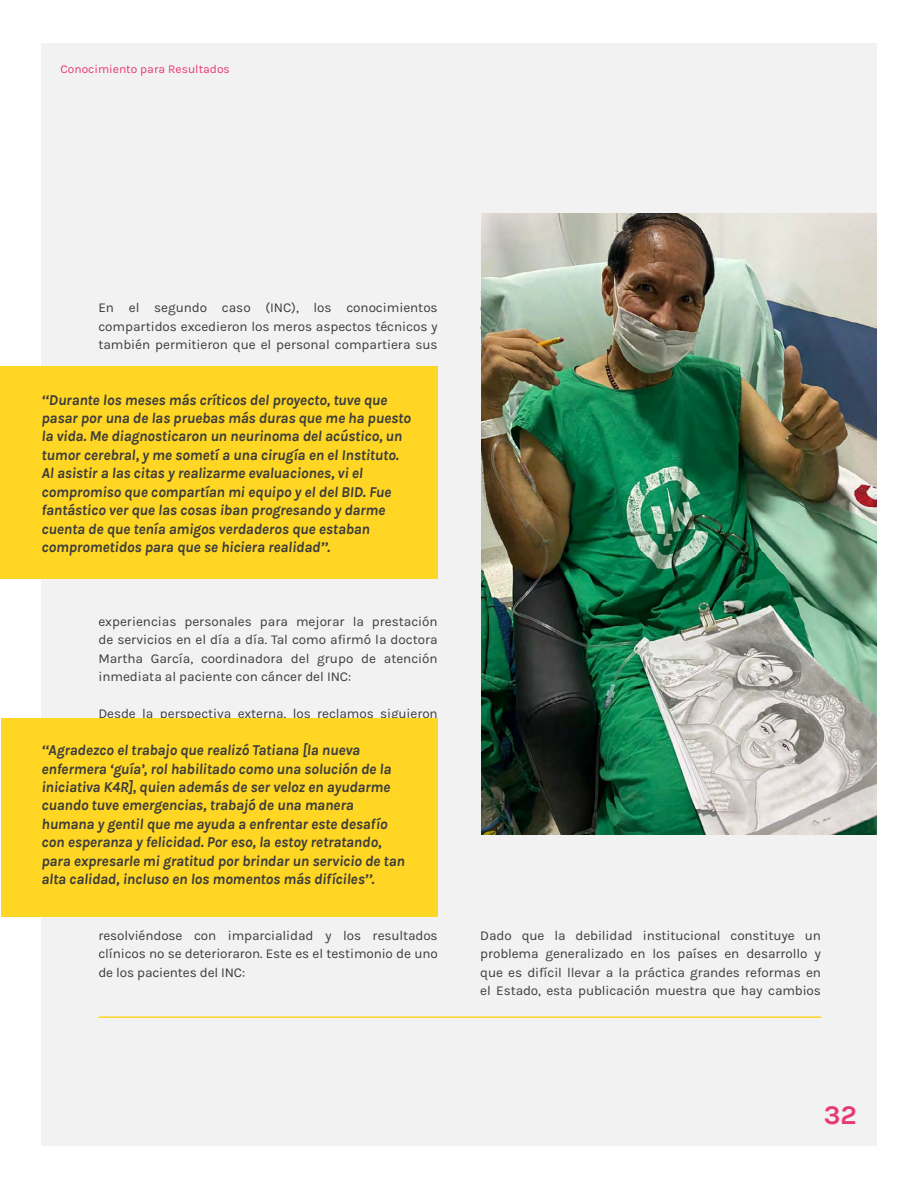
<style>
.page{position:relative;width:918px;height:1188px;background:#fff}
.page>*{position:absolute;margin:0;border:0;box-sizing:border-box;transform-origin:0 0}
.t1{font:700 27px "Karla";color:#e73a73}
.párrafo_general{font:italic 700 15px/18.5px "Karla";letter-spacing:-.015em;color:#3c3c3b}
.párrafo_general-2{font:13.5px/18.5px "Karla";letter-spacing:-.01em;color:#3c3c3b;text-align:justify}
.t2{font:12px "Karla";color:#e73a73}
</style>
<div class="page">
<div style="left:42px;top:43px;width:835px;height:1103px;background:#f2f2f2"></div>
<div style="left:1px;top:718px;width:437px;height:198px;background:#ffd624"></div>
<img style="left:481px;top:213px;width:395px;height:621px">
<hr style="left:98px;top:1016px;width:723px;height:2px;background:#ffd624">
<div style="left:0;top:367px;width:438px;height:212px;background:#ffd624"></div>
<p class="t2" style="left:61px;top:63px;width:171px">Conocimiento para Resultados</p>
<p class="párrafo_general-2" style="left:98px;top:299px;width:341px">En el segundo caso (INC), los conocimientos compartidos excedieron los meros aspectos técnicos y también permitieron que el personal compartiera sus</p>
<p class="párrafo_general" style="left:42px;top:390px;width:371px">‘‘Durante los meses más críticos del proyecto, tuve que pasar por una de las pruebas más duras que me ha puesto la vida. Me diagnosticaron un neurinoma del acústico, un tumor cerebral, y me sometí a una cirugía en el Instituto.<br>Al asistir a las citas y realizarme evaluaciones, vi el compromiso que compartían mi equipo y el del BID. Fue fantástico ver que las cosas iban progresando y darme cuenta de que tenía amigos verdaderos que estaban comprometidos para que se hiciera realidad’’.</p>
<p class="párrafo_general-2" style="left:98px;top:612px;width:341px">experiencias personales para mejorar la prestación de servicios en el día a día. Tal como afirmó la doctora Martha García, coordinadora del grupo de atención inmediata al paciente con cáncer del INC:</p>
<p class="párrafo_general-2" style="left:98px;top:705px;width:341px">Desde la perspectiva externa, los reclamos siguieron</p>
<p class="párrafo_general" style="left:42px;top:741px;width:365px">‘‘Agradezco el trabajo que realizó Tatiana [la nueva enfermera ‘guía’, rol habilitado como una solución de la iniciativa K4R], quien además de ser veloz en ayudarme cuando tuve emergencias, trabajó de una manera humana y gentil que me ayuda a enfrentar este desafío con esperanza y felicidad. Por eso, la estoy retratando, para expresarle mi gratitud por brindar un servicio de tan alta calidad, incluso en los momentos más difíciles’’.</p>
<p class="párrafo_general-2" style="left:98px;top:926px;width:341px">resolviéndose con imparcialidad y los resultados clínicos no se deterioraron. Este es el testimonio de uno de los pacientes del INC:</p>
<p class="párrafo_general-2" style="left:480px;top:926px;width:342px">Dado que la debilidad institucional constituye un problema generalizado en los países en desarrollo y que es difícil llevar a la práctica grandes reformas en el Estado, esta publicación muestra que hay cambios</p>
<h1 class="t1" style="left:824px;top:1100px;width:35px">32</h1>
</div>
